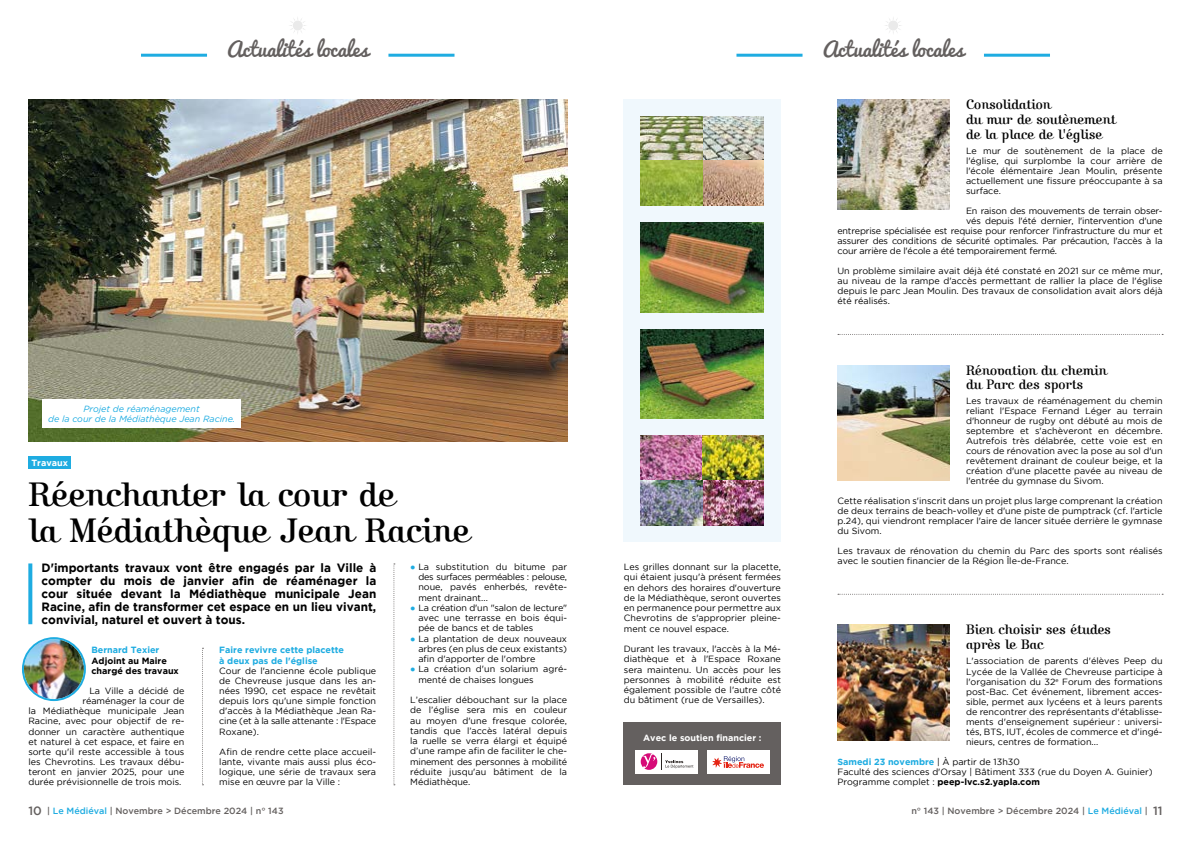
<style>
.page{position:relative;width:1191px;height:842px;background:#fff}
.page>*{position:absolute;margin:0;border:0;box-sizing:border-box;transform-origin:0 0}
.t1{font:35px/36px "Kursivschrift Stehend";color:#000}
.t2{font:20px "Pacifico";color:#64605f}
.t3{font:14px/15px "Kursivschrift Stehend";color:#000}
.t4{font:700 12px/13px "Gotham";color:#000;text-align:justify}
.t5{font:9px/10.3px "Gotham";color:#000;text-align:justify}
.t6{font:9px "Gotham";letter-spacing:-.02em;color:#000}
.t7{font:500 9px "Gotham";color:#64605f}
.t8{font:700 9px/10.1px "Gotham";color:#1eace1}
.t9{font:italic 9px/10px "Gotham";color:#1eace1;text-align:center}
.t10{font:700 9px "Gotham";color:#fff}
.t11{font:700 9px/10.1px "Gotham";color:#000}
.s1{font-family:"Arial";color:#1eace1}
.s2{font-weight:700;color:#1eace1}
.s3{font-weight:700}
.s4{font-size:12px}
.s5{color:#1eace1}
</style>
<div class="page">
<hr style="left:388px;top:54px;width:66px;height:3px;background:#1eace1">
<hr style="left:141px;top:54px;width:66px;height:3px;background:#1eace1">
<svg style="left:290px;top:18px;width:16px;height:15px"></svg>
<hr style="left:984px;top:54px;width:66px;height:3px;background:#1eace1">
<hr style="left:736px;top:54px;width:66px;height:3px;background:#1eace1">
<svg style="left:885px;top:18px;width:16px;height:15px"></svg>
<img style="left:28px;top:99px;width:539px;height:343px">
<div style="left:29px;top:456px;width:42px;height:13px;background:#1eace1"></div>
<svg style="left:28px;top:563px;width:4px;height:61px"></svg>
<svg style="left:202px;top:648px;width:1px;height:137px"></svg>
<svg style="left:393px;top:563px;width:2px;height:222px"></svg>
<img style="left:24px;top:639px;width:60px;height:60px;border-radius:30px">
<div style="left:22px;top:637px;width:64px;height:64px;border:2px solid #1eace1;border-radius:50%"></div>
<div style="left:624px;top:99px;width:157px;height:443px;background:#f0f8fd"></div>
<div style="left:624px;top:723px;width:157px;height:62px;background:#64605f"></div>
<div style="left:706px;top:750px;width:63px;height:24px;background:#fff"></div>
<svg style="left:712px;top:756px;width:52px;height:12px"></svg>
<div style="left:635px;top:750px;width:63px;height:24px;background:#fff"></div>
<svg style="left:640px;top:753px;width:53px;height:17px"></svg>
<img style="left:641px;top:116px;width:123px;height:90px">
<img style="left:641px;top:436px;width:123px;height:89px">
<img style="left:641px;top:329px;width:123px;height:90px">
<img style="left:641px;top:223px;width:123px;height:89px">
<img style="left:837px;top:99px;width:112px;height:111px">
<img style="left:837px;top:365px;width:112px;height:115px">
<img style="left:837px;top:625px;width:112px;height:115px">
<svg style="left:838px;top:334px;width:325px;height:1px"></svg>
<svg style="left:838px;top:594px;width:325px;height:1px"></svg>
<div style="left:43px;top:400px;width:198px;height:28px;background:#fff"></div>
<h2 class="t2" style="left:227px;top:38px;width:143px">Actualités locales</h2>
<h2 class="t2" style="left:822px;top:38px;width:143px">Actualités locales</h2>
<p class="t9" style="left:48px;top:404px;width:188px">Projet de réaménagement<br>de la cour de la Médiathèque Jean Racine.</p>
<p class="t10" style="left:31px;top:457px;width:38px">Travaux</p>
<h1 class="t1" style="left:29px;top:477px;width:443px">Réenchanter la cour de<br>la Médiathèque Jean Racine</h1>
<p class="t4" style="left:42px;top:561px;width:336px">D'importants travaux vont être engagés par la Ville à compter du mois de janvier afin de réaménager la cour située devant la Médiathèque municipale Jean Racine, afin de transformer cet espace en un lieu vivant, convivial, naturel et ouvert à tous.</p>
<p class="t5" style="left:624px;top:561px;width:159px">Les grilles donnant sur la placette, qui étaient jusqu'à présent fermées en dehors des horaires d'ouverture de la Médiathèque, seront ouvertes en permanence pour permettre aux Chevrotins de s'approprier pleine&shy;ment ce nouvel espace.</p>
<p class="t5" style="left:624px;top:644px;width:159px">Durant les travaux, l'accès à la Mé&shy;diathèque et à l'Espace Roxane sera maintenu. Un accès pour les personnes à mobilité réduite est également possible de l'autre côté du bâtiment (rue de Versailles).</p>
<p class="t10" style="left:643px;top:732px;width:120px">Avec le soutien financier :</p>
<p class="t5" style="left:418px;top:561px;width:150px;text-indent:-8px"><span class="s1">●</span> La substitution du bitume par des surfaces perméables : pelouse, noue, pavés enherbés, revête&shy;ment drainant...</p>
<p class="t5" style="left:418px;top:602px;width:150px;text-indent:-8px"><span class="s1">●</span> La création d'un "salon de lecture" avec une terrasse en bois équi&shy;pée de bancs et de tables</p>
<p class="t5" style="left:418px;top:633px;width:150px;text-indent:-8px"><span class="s1">●</span> La plantation de deux nouveaux arbres (en plus de ceux existants) afin d'apporter de l'ombre</p>
<p class="t5" style="left:418px;top:664px;width:150px;text-indent:-8px"><span class="s1">●</span> La création d'un solarium agré&shy;menté de chaises longues</p>
<p class="t5" style="left:410px;top:695px;width:158px">L’escalier débouchant sur la place de l’église sera mis en couleur au moyen d'une fresque colorée, tandis que l’accès latéral depuis la ruelle se verra élargi et équipé d’une rampe afin de faciliter le che&shy;minement des personnes à mobilité réduite jusqu'au bâtiment de la Médiathèque.</p>
<p class="t8" style="left:219px;top:645px;width:126px">Faire revivre cette placette à deux pas de l'église</p>
<p class="t5" style="left:219px;top:665px;width:158px">Cour de l'ancienne école publique de Chevreuse jusque dans les an&shy;nées 1990, cet espace ne revêtait depuis lors qu'une simple fonction d'accès à la Médiathèque Jean Ra&shy;cine (et à la salle attenante : l'Espace Roxane).</p>
<p class="t5" style="left:219px;top:746px;width:158px">Afin de rendre cette place accueil&shy;lante, vivante mais aussi plus éco&shy;logique, une série de travaux sera mise en œuvre par la Ville :</p>
<p class="t8" style="left:91px;top:645px;width:69px">Bernard Texier</p>
<p class="t11" style="left:91px;top:655px;width:89px">Adjoint au Maire chargé des travaux</p>
<p class="t5" style="left:89px;top:685px;width:96px">La Ville a décidé de</p>
<p class="t5" style="left:82px;top:696px;width:104px">réaménager la cour de</p>
<p class="t5" style="left:28px;top:706px;width:157px">la Médiathèque municipale Jean</p>
<p class="t5" style="left:28px;top:716px;width:158px">Racine, avec pour objectif de re-</p>
<p class="t5" style="left:28px;top:726px;width:157px">donner un caractère authentique</p>
<p class="t5" style="left:28px;top:736px;width:157px">et naturel à cet espace, et faire en</p>
<p class="t5" style="left:28px;top:746px;width:158px">sorte qu'il reste accessible à tous</p>
<p class="t5" style="left:28px;top:756px;width:157px">les Chevrotins. Les travaux débu-</p>
<p class="t5" style="left:28px;top:767px;width:158px">teront en janvier 2025, pour une</p>
<p class="t5" style="left:28px;top:777px;width:155px">durée prévisionnelle de trois mois.</p>
<h3 class="t3" style="left:966px;top:97px;width:151px">Consolidation<br>du mur de soutènement de la place de l'église</h3>
<p class="t5" style="left:966px;top:145px;width:198px;line-height:10px">Le mur de soutènement de la place de l'église, qui surplombe la cour arrière de l'école élémentaire Jean Moulin, présente actuellement une fissure préoccupante à sa surface.</p>
<p class="t6" style="left:966px;top:205px;width:198px">En raison des mouvements de terrain obser-</p>
<p class="t6" style="left:966px;top:215px;width:198px">vés depuis l'été dernier, l'intervention d'une</p>
<p class="t6" style="left:837px;top:225px;width:327px">entreprise spécialisée est requise pour renforcer l'infrastructure du mur et</p>
<p class="t6" style="left:837px;top:235px;width:327px">assurer des conditions de sécurité optimales. Par précaution, l'accès à la</p>
<p class="t6" style="left:837px;top:245px;width:221px">cour arrière de l'école a été temporairement fermé.</p>
<p class="t5" style="left:837px;top:265px;width:327px;line-height:10px">Un problème similaire avait déjà été constaté en 2021 sur ce même mur, au niveau de la rampe d'accès permettant de rallier la place de l'église depuis le parc Jean Moulin. Des travaux de consolidation avait alors déjà été réalisés.</p>
<h3 class="t3" style="left:966px;top:363px;width:142px;line-height:14px">Rénovation du chemin du Parc des sports</h3>
<p class="t5" style="left:966px;top:395px;width:198px;line-height:10px">Les travaux de réaménagement du chemin reliant l'Espace Fernand Léger au terrain d'honneur de rugby ont débuté au mois de septembre et s'achèveront en décembre.<br>Autrefois très délabrée, cette voie est en cours de rénovation avec la pose au sol d'un revêtement drainant de couleur beige, et la création d'une placette pavée au niveau de l'entrée du gymnase du Sivom.</p>
<p class="t5" style="left:837px;top:495px;width:327px;line-height:10px">Cette réalisation s'inscrit dans un projet plus large comprenant la création de deux terrains de beach-volley et d'une piste de pumptrack (cf. l'article p.24), qui viendront remplacer l'aire de lancer située derrière le gymnase du Sivom.</p>
<p class="t5" style="left:837px;top:545px;width:327px;line-height:10px">Les travaux de rénovation du chemin du Parc des sports sont réalisés avec le soutien financier de la Région Île-de-France.</p>
<h3 class="t3" style="left:966px;top:622px;width:146px">Bien choisir ses études après le Bac</h3>
<p class="t5" style="left:966px;top:656px;width:198px">L'association de parents d'élèves Peep du Lycée de la Vallée de Chevreuse participe à l'organisation du 32<sup>e</sup> Forum des formations post-Bac. Cet événement, librement acces&shy;sible, permet aux lycéens et à leurs parents de rencontrer des représentants d'établisse&shy;ments d'enseignement supérieur : universi&shy;tés, BTS, IUT, écoles de commerce et d'ingé&shy;nieurs, centres de formation...</p>
<p class="t5" style="left:837px;top:757px;width:317px;text-align:left"><span class="s2">Samedi 23 novembre</span> | À partir de 13h30<br>Faculté des sciences d'Orsay | Bâtiment 333 (rue du Doyen A. Guinier)<br>Programme complet : <span class="s3">peep-lvc.s2.yapla.com</span></p>
<p class="t7" style="left:28px;top:805px;width:257px"><span class="s4">10</span> | <span class="s5">Le Médiéval</span> | Novembre &gt; Décembre 2024 | n° 143</p>
<p class="t7" style="left:911px;top:805px;width:253px">n° 143 | Novembre &gt; Décembre 2024 | <span class="s5">Le Médiéval</span> | <span class="s4">11</span></p>
</div>
